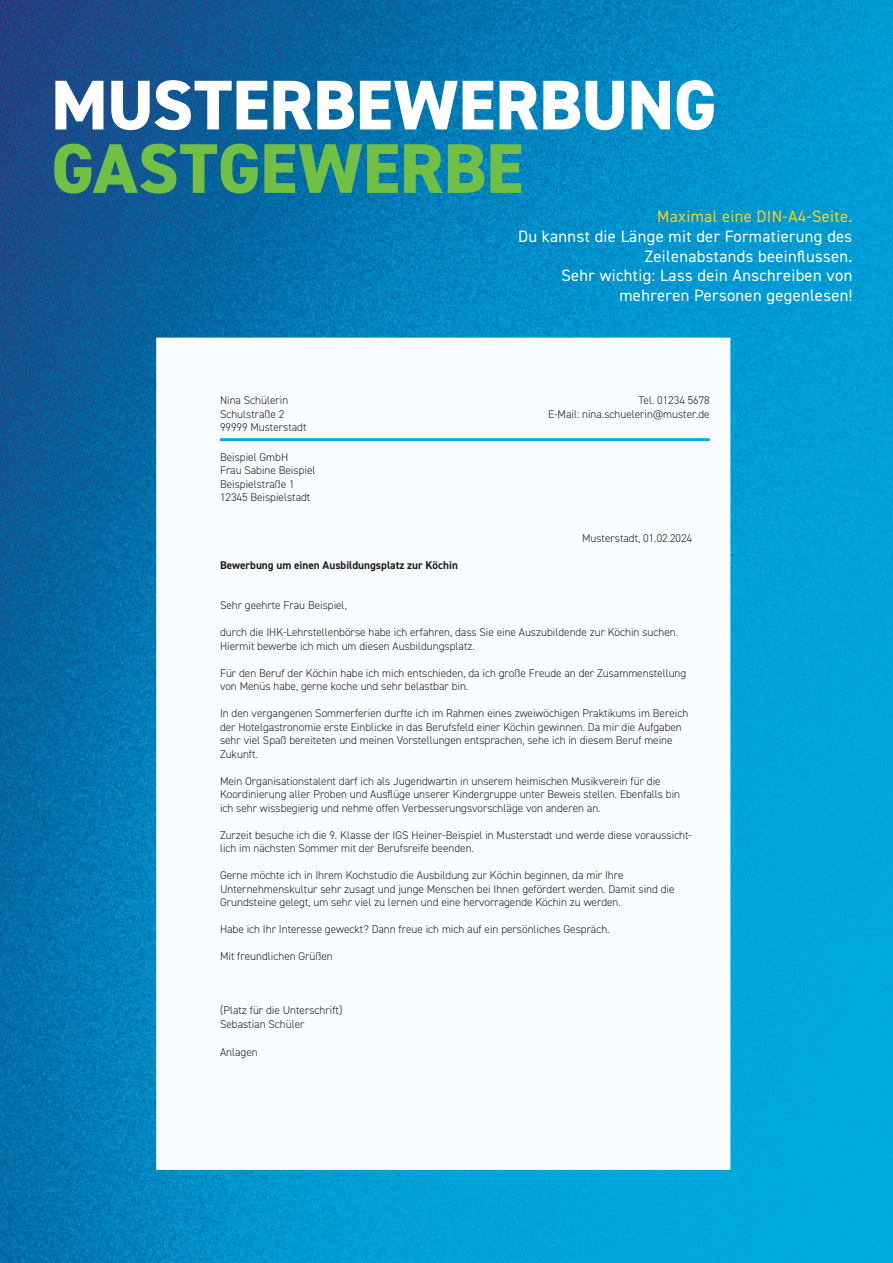
<style>
.page{position:relative;width:893px;height:1263px;background:#fff}
.page>*{position:absolute;margin:0;border:0;box-sizing:border-box;transform-origin:0 0}
.t1{font:800 70.5px "DIN2014";letter-spacing:-.005em;color:#fff}
.t2{font:800 70.5px "DIN2014";color:#71bf44}
.t3{font:16.5px/19.5px "DIN2014";letter-spacing:.02em;color:#fff;text-align:right}
.t4{font:16.5px "DIN2014";letter-spacing:.02em;color:#fecd19}
.t5{font:300 11.25px/13.5px "DIN2014";color:#231f20}
.t6{font:700 11.25px "DIN2014";color:#231f20}
</style>
<div class="page">
<img style="left:0;top:0;width:893px;height:1263px">
<div style="left:156px;top:338px;width:574px;height:832px;background:#f9fcfe;border:2px solid #fff"></div>
<hr style="left:220px;top:438px;width:490px;height:3px;background:#00acdd">
<h1 class="t1" style="left:51px;top:58px;width:667px">MUSTERBEWERBUNG</h1>
<h1 class="t2" style="left:51px;top:122px;width:473px">GASTGEWERBE</h1>
<h2 class="t4" style="left:657px;top:206px;width:197px">Maximal eine DIN-A4-Seite.</h2>
<h2 class="t3" style="left:518px;top:226px;width:336px">Du kannst die Länge mit der Formatierung des Zeilenabstands beeinflussen.<br>Sehr wichtig: Lass dein Anschreiben von mehreren Personen gegenlesen!</h2>
<p class="t5" style="left:220px;top:394px;width:88px">Nina Schülerin<br>Schulstraße 2<br>99999 Musterstadt</p>
<p class="t5" style="left:548px;top:394px;width:163px;text-align:right">Tel. 01234 5678<br>E-Mail: nina.schuelerin@muster.de</p>
<p class="t5" style="left:220px;top:450px;width:97px">Beispiel GmbH<br>Frau Sabine Beispiel<br>Beispielstraße 1<br>12345 Beispielstadt</p>
<p class="t5" style="left:582px;top:531px;width:112px">Musterstadt, 01.02.2024</p>
<p class="t6" style="left:220px;top:557px;width:239px">Bewerbung um einen Ausbildungsplatz zur Köchin</p>
<p class="t5" style="left:220px;top:598px;width:128px">Sehr geehrte Frau Beispiel,</p>
<p class="t5" style="left:220px;top:625px;width:460px">durch die IHK-Lehrstellenbörse habe ich erfahren, dass Sie eine Auszubildende zur Köchin suchen.<br>Hiermit bewerbe ich mich um diesen Ausbildungsplatz.</p>
<p class="t5" style="left:220px;top:666px;width:468px">Für den Beruf der Köchin habe ich mich entschieden, da ich große Freude an der Zusammenstellung von Menüs habe, gerne koche und sehr belastbar bin.</p>
<p class="t5" style="left:220px;top:706px;width:470px">In den vergangenen Sommerferien durfte ich im Rahmen eines zweiwöchigen Praktikums im Bereich der Hotelgastronomie erste Einblicke in das Berufsfeld einer Köchin gewinnen. Da mir die Aufgaben sehr viel Spaß bereiteten und meinen Vorstellungen entsprachen, sehe ich in diesem Beruf meine Zukunft.</p>
<p class="t5" style="left:220px;top:774px;width:462px">Mein Organisationstalent darf ich als Jugendwartin in unserem heimischen Musikverein für die<br>Koordinierung aller Proben und Ausflüge unserer Kindergruppe unter Beweis stellen. Ebenfalls bin ich sehr wissbegierig und nehme offen Verbesserungsvorschläge von anderen an.</p>
<p class="t5" style="left:220px;top:828px;width:473px">Zurzeit besuche ich die 9. Klasse der IGS Heiner-Beispiel in Musterstadt und werde diese voraussicht&shy;lich im nächsten Sommer mit der Berufsreife beenden.</p>
<p class="t5" style="left:220px;top:868px;width:456px">Gerne möchte ich in Ihrem Kochstudio die Ausbildung zur Köchin beginnen, da mir Ihre<br>Unternehmenskultur sehr zusagt und junge Menschen bei Ihnen gefördert werden. Damit sind die<br>Grundsteine gelegt, um sehr viel zu lernen und eine hervorragende Köchin zu werden.</p>
<p class="t5" style="left:220px;top:922px;width:391px">Habe ich Ihr Interesse geweckt? Dann freue ich mich auf ein persönliches Gespräch.</p>
<p class="t5" style="left:220px;top:949px;width:114px">Mit freundlichen Grüßen</p>
<p class="t5" style="left:220px;top:1003px;width:124px">(Platz für die Unterschrift)<br>Sebastian Schüler</p>
<p class="t5" style="left:220px;top:1045px;width:39px">Anlagen</p>
</div>
